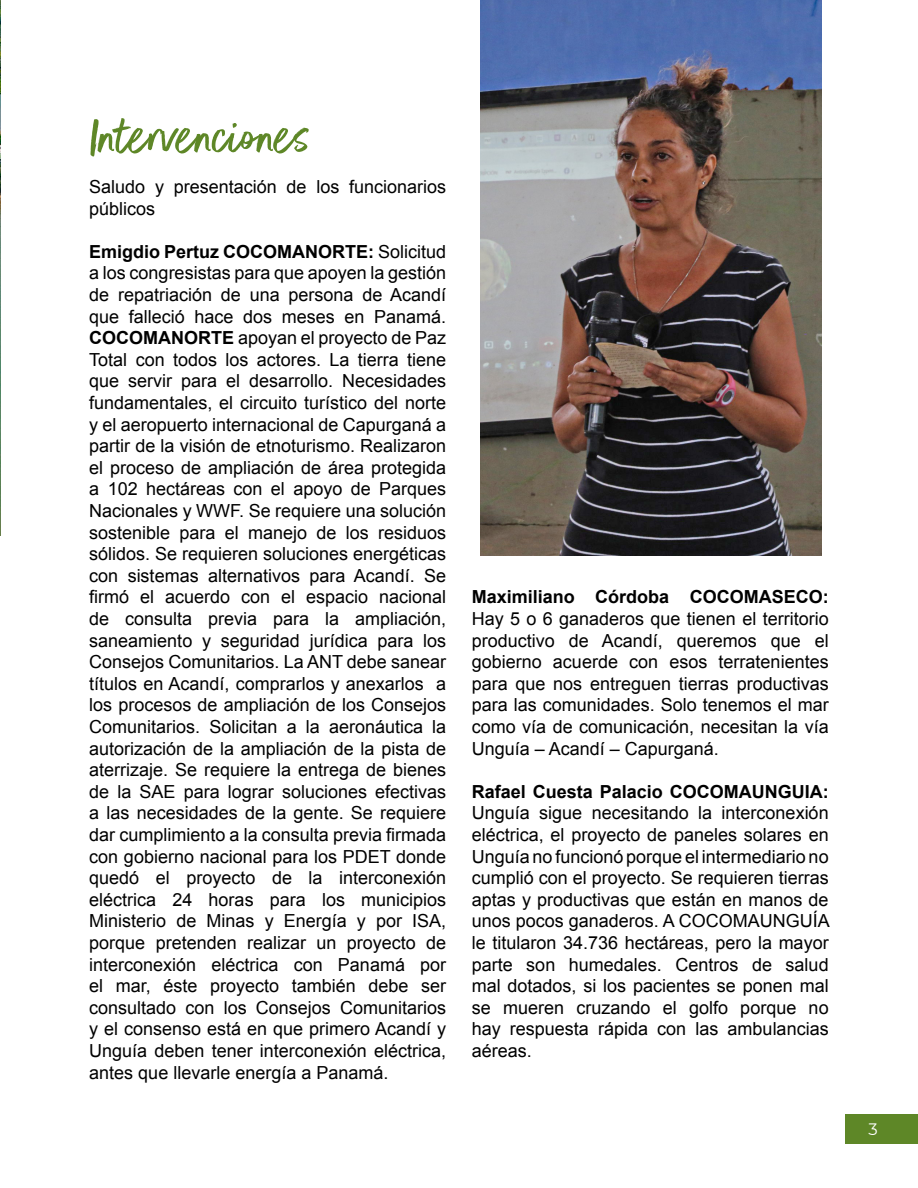
<style>
.page{position:relative;width:918px;height:1188px;background:#fff}
.page>*{position:absolute;margin:0;border:0;box-sizing:border-box;transform-origin:0 0}
.t1{font:61.5px "Better Times";color:#5e8727}
.t2{font:18px/21.6px "Arial";color:#000;text-align:justify}
.t3{font:700 18px "Arial";color:#000}
.t4{font:16.5px "Montserrat";color:#fff}
.s1{font-weight:700}
</style>
<div class="page">
<div style="left:845px;top:1114px;width:73px;height:30px;background:#5e8727"></div>
<img style="left:0;top:0;width:1px;height:536px">
<img style="left:481px;top:0;width:341px;height:555px">
<h1 class="t1" style="left:89px;top:103px;width:223px">Intervenciones</h1>
<p class="t2" style="left:89px;top:176px;width:358px">Saludo y presentación de los funcionarios públicos</p>
<p class="t2" style="left:89px;top:241px;width:358px"><span class="s1">Emigdio Pertuz COCOMANORTE:</span> Solicitud a los congresistas para que apoyen la gestión de repatriación de una persona de Acandí que falleció hace dos meses en Panamá.<br><span class="s1">COCOMANORTE</span> apoyan el proyecto de Paz Total con todos los actores. La tierra tiene que servir para el desarrollo. Necesidades fundamentales, el circuito turístico del norte y el aeropuerto internacional de Capurganá a partir de la visión de etnoturismo. Realizaron el proceso de ampliación de área protegida a 102 hectáreas con el apoyo de Parques Nacionales y WWF. Se requiere una solución sostenible para el manejo de los residuos sólidos. Se requieren soluciones energéticas con sistemas alternativos para Acandí. Se firmó el acuerdo con el espacio nacional de consulta previa para la ampliación, saneamiento y seguridad jurídica para los Consejos Comunitarios. La ANT debe sanear títulos en Acandí, comprarlos y anexarlos a los procesos de ampliación de los Consejos Comunitarios. Solicitan a la aeronáutica la autorización de la ampliación de la pista de aterrizaje. Se requiere la entrega de bienes de la SAE para lograr soluciones efectivas a las necesidades de la gente. Se requiere dar cumplimiento a la consulta previa firmada con gobierno nacional para los PDET donde quedó el proyecto de la interconexión eléctrica 24 horas para los municipios Ministerio de Minas y Energía y por ISA, porque pretenden realizar un proyecto de interconexión eléctrica con Panamá por el mar, éste proyecto también debe ser consultado con los Consejos Comunitarios y el consenso está en que primero Acandí y Unguía deben tener interconexión eléctrica, antes que llevarle energía a Panamá.</p>
<p class="t3" style="left:472px;top:585px;width:358px">Maximiliano Córdoba COCOMASECO:</p>
<p class="t2" style="left:472px;top:608px;width:358px">Hay 5 o 6 ganaderos que tienen el territorio productivo de Acandí, queremos que el gobierno acuerde con esos terratenientes para que nos entreguen tierras productivas para las comunidades. Solo tenemos el mar como vía de comunicación, necesitan la vía Unguía – Acandí – Capurganá.</p>
<p class="t3" style="left:472px;top:780px;width:358px">Rafael Cuesta Palacio COCOMAUNGUIA:</p>
<p class="t2" style="left:472px;top:802px;width:359px">Unguía sigue necesitando la interconexión eléctrica, el proyecto de paneles solares en Unguía no funcionó porque el intermediario no cumplió con el proyecto. Se requieren tierras aptas y productivas que están en manos de unos pocos ganaderos. A COCOMAUNGUÍA le titularon 34.736 hectáreas, pero la mayor parte son humedales. Centros de salud mal dotados, si los pacientes se ponen mal se mueren cruzando el golfo porque no hay respuesta rápida con las ambulancias aéreas.</p>
<p class="t4" style="left:868px;top:1118px;width:11px">3</p>
</div>
